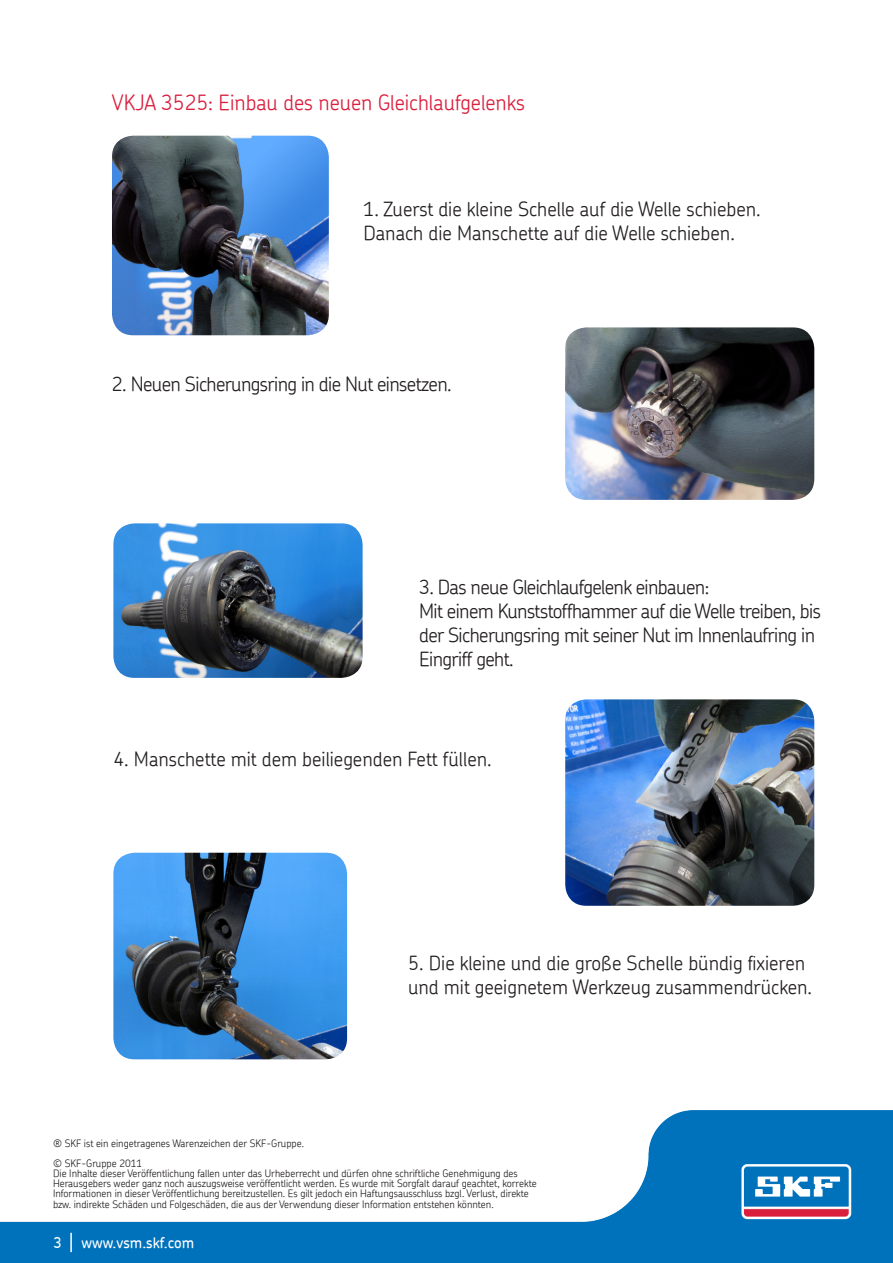
<style>
.page{position:relative;width:893px;height:1263px;background:#fff}
.page>*{position:absolute;margin:0;border:0;box-sizing:border-box;transform-origin:0 0}
.t1{font:300 21px "SKF Chevin";color:#da1f3d}
.t2{font:300 19.5px/24px "SKF Chevin";color:#231f20}
.t3{font:300 19.5px/24px "SKF Chevin";letter-spacing:-.02em;color:#231f20}
.t4{font:500 15px "SKF Chevin";color:#fff}
.t5{font:300 10.2px/10.1px "SKF Chevin";color:#231f20}
</style>
<div class="page">
<img style="left:112px;top:136px;width:217px;height:199px">
<img style="left:113px;top:523px;width:250px;height:155px">
<img style="left:565px;top:699px;width:249px;height:207px">
<img style="left:113px;top:853px;width:234px;height:206px">
<img style="left:565px;top:327px;width:249px;height:173px">
<img style="left:0;top:1110px;width:893px;height:153px">
<svg style="left:70px;top:1233px;width:2px;height:19px"></svg>
<p class="t1" style="left:112px;top:89px;width:415px">VKJA 3525: Einbau des neuen Gleichlaufgelenks</p>
<p class="t2" style="left:364px;top:196px;width:399px">1. Zuerst die kleine Schelle auf die Welle schieben.<br>Danach die Manschette auf die Welle schieben.</p>
<p class="t3" style="left:112px;top:371px;width:341px">2. Neuen Sicherungsring in die Nut einsetzen.</p>
<p class="t3" style="left:419px;top:574px;width:292px">3. Das neue Gleichlaufgelenk einbauen:</p>
<p class="t3" style="left:419px;top:598px;width:403px">Mit einem Kunststoffhammer auf die Welle treiben, bis der Sicherungsring mit seiner Nut im Innenlaufring in<br>Eingriff geht.</p>
<p class="t2" style="left:113px;top:746px;width:380px">4. Manschette mit dem beiliegenden Fett füllen.</p>
<p class="t2" style="left:408px;top:951px;width:405px">5. Die kleine und die große Schelle bündig fixieren und mit geeignetem Werkzeug zusammendrücken.</p>
<p class="t5" style="left:53px;top:1138px;width:253px">® SKF ist ein eingetragenes Warenzeichen der SKF-Gruppe.</p>
<p class="t5" style="left:53px;top:1158px;width:91px">© SKF-Gruppe 2011</p>
<p class="t5" style="left:53px;top:1168px;width:485px">Die Inhalte dieser Veröffentlichung fallen unter das Urheberrecht und dürfen ohne schriftliche Genehmigung des Herausgebers weder ganz noch auszugsweise veröffentlicht werden. Es wurde mit Sorgfalt darauf geachtet, korrekte Informationen in dieser Veröffentlichung bereitzustellen. Es gilt jedoch ein Haftungsausschluss bzgl. Verlust, direkte bzw. indirekte Schäden und Folgeschäden, die aus der Verwendung dieser Information entstehen könnten.</p>
<p class="t4" style="left:53px;top:1232px;width:142px">3 www.vsm.skf.com</p>
</div>
